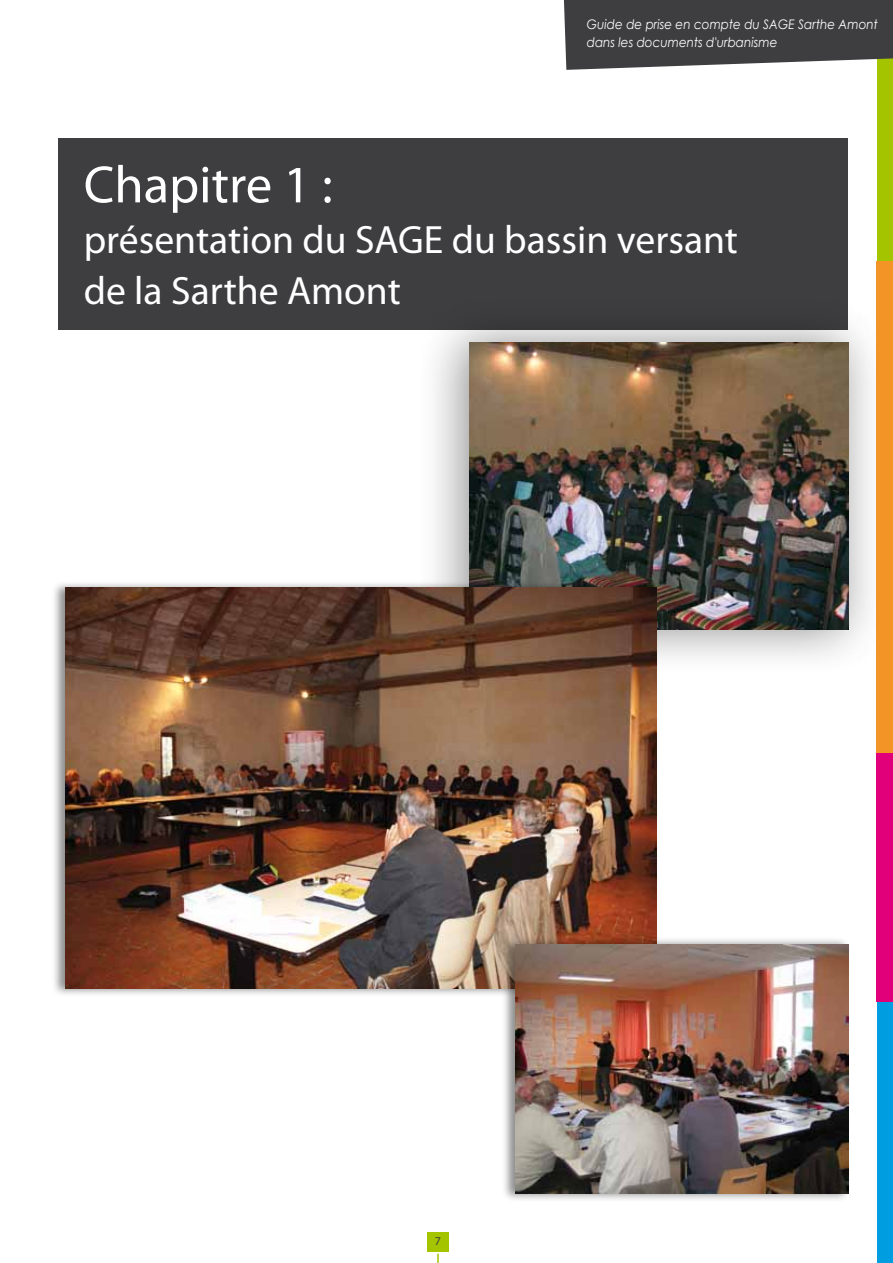
<style>
.page{position:relative;width:893px;height:1263px;background:#fff}
.page>*{position:absolute;margin:0;border:0;box-sizing:border-box;transform-origin:0 0}
.t1{font:52.8px "Myriad Pro";color:#fff}
.t2{font:39.6px/51px "Myriad Pro";color:#fff}
.t3{font:italic 13.2px/18px "Century Gothic";color:#fff;scale:.91 1}
.t4{font:12px "Myriad Pro";color:#3e3d40}
</style>
<div class="page">
<div style="left:58px;top:138px;width:790px;height:191px;background:#3e3d40"></div>
<div style="left:413px;top:293px;width:474px;height:381px;background:#000;opacity:.45"></div>
<img style="left:470px;top:343px;width:378px;height:286px">
<div style="left:51px;top:580px;width:608px;height:417px;background:#000;opacity:.45"></div>
<img style="left:65px;top:587px;width:592px;height:401px">
<div style="left:501px;top:936px;width:349px;height:267px;background:#000;opacity:.45"></div>
<img style="left:516px;top:944px;width:332px;height:249px">
<svg style="left:437px;top:1253px;width:2px;height:10px"></svg>
<div style="left:427px;top:1232px;width:21px;height:19px;background:#a4c400"></div>
<div style="left:877px;top:999px;width:16px;height:264px;background:#009ee0"></div>
<div style="left:877px;top:728px;width:16px;height:273px;background:#e2007a"></div>
<div style="left:877px;top:0;width:16px;height:261px;background:#a4c400"></div>
<svg style="left:563px;top:0;width:330px;height:70px;background:#504f50"></svg>
<div style="left:877px;top:261px;width:16px;height:492px;background:#f39526"></div>
<p class="t3" style="left:587px;top:15px;width:321px">Guide de prise en compte du SAGE Sarthe Amont dans les documents d'urbanisme</p>
<h1 class="t1" style="left:84px;top:152px;width:250px">Chapitre 1 :</h1>
<h2 class="t2" style="left:84px;top:214px;width:656px">présentation du SAGE du bassin versant de la Sarthe Amont</h2>
<p class="t4" style="left:435px;top:1233px;width:8px">7</p>
</div>
